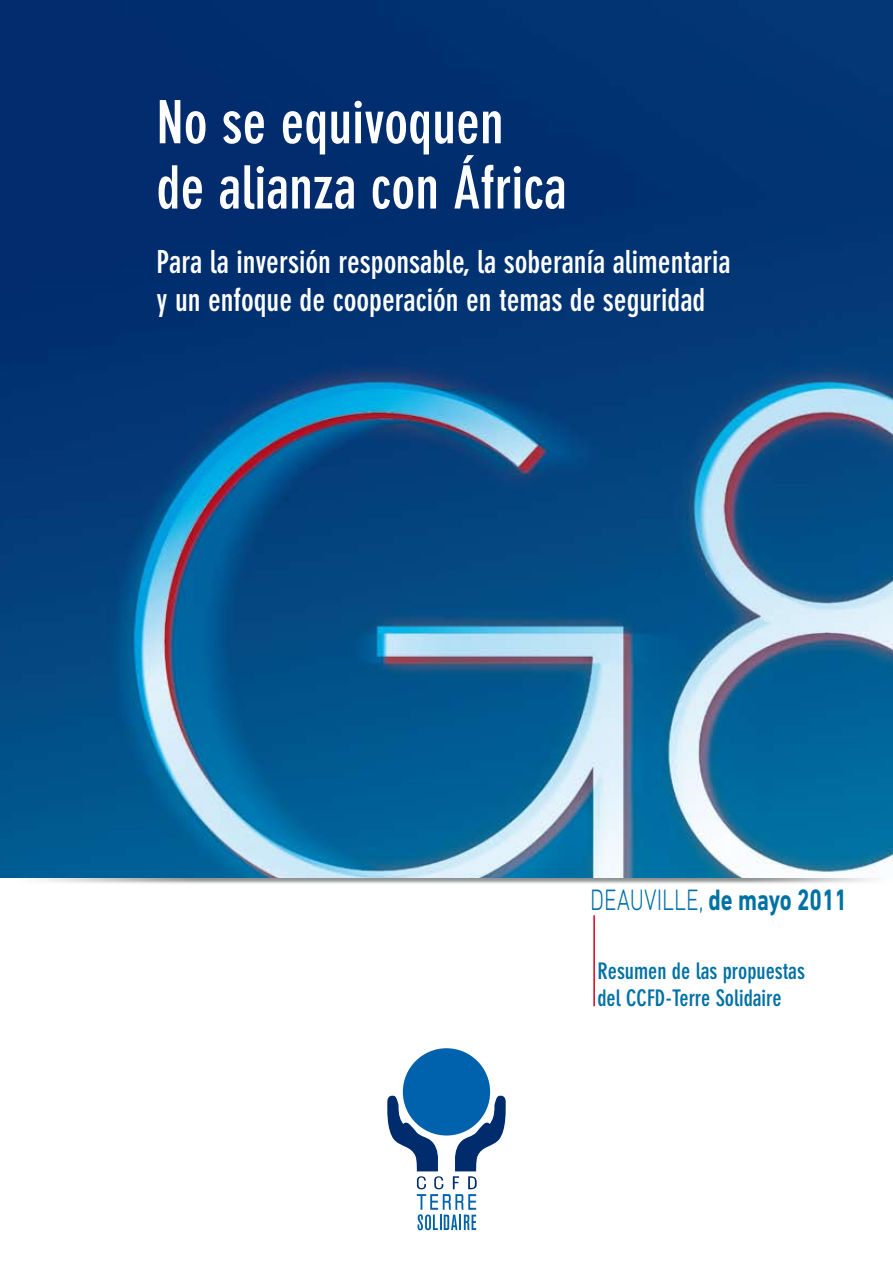
<style>
.page{position:relative;width:893px;height:1263px;background:#fff}
.page>*{position:absolute;margin:0;border:0;box-sizing:border-box;transform-origin:0 0}
.t1{font:700 condensed 58.8px/65.2px "DIN Neuzeit Grotesk";color:#fff}
.t2{font:700 condensed 31.35px/37.7px "DIN Neuzeit Grotesk";color:#fff}
.t3{font:300 30px "DIN Next LT Pro";color:#0071a5;scale:.75 1}
.t4{font:700 condensed 22.5px/27px "DIN Neuzeit Grotesk";color:#0071a5}
.s1{font-weight:700}
</style>
<div class="page">
<img style="left:0;top:877px;width:873px;height:7px">
<img style="left:0;top:0;width:893px;height:877px">
<div style="left:403px;top:1048px;width:87px;height:87px;background:#0062ac;border-radius:50%"></div>
<svg style="left:387px;top:1095px;width:119px;height:135px"></svg>
<hr style="left:593px;top:915px;width:2px;height:91px;background:#d2031d">
<h1 class="t1" style="left:156px;top:91px;width:412px">No se equivoquen<br>de alianza con África</h1>
<p class="t2" style="left:156px;top:244px;width:576px">Para la inversión responsable, la soberanía alimentaria y un enfoque de cooperación en temas de seguridad</p>
<p class="t3" style="left:590px;top:883px;width:344px">DEAUVILLE, <span class="s1">de mayo 2011</span></p>
<p class="t4" style="left:597px;top:958px;width:209px">Resumen de las propuestas del CCFD-Terre Solidaire</p>
</div>
